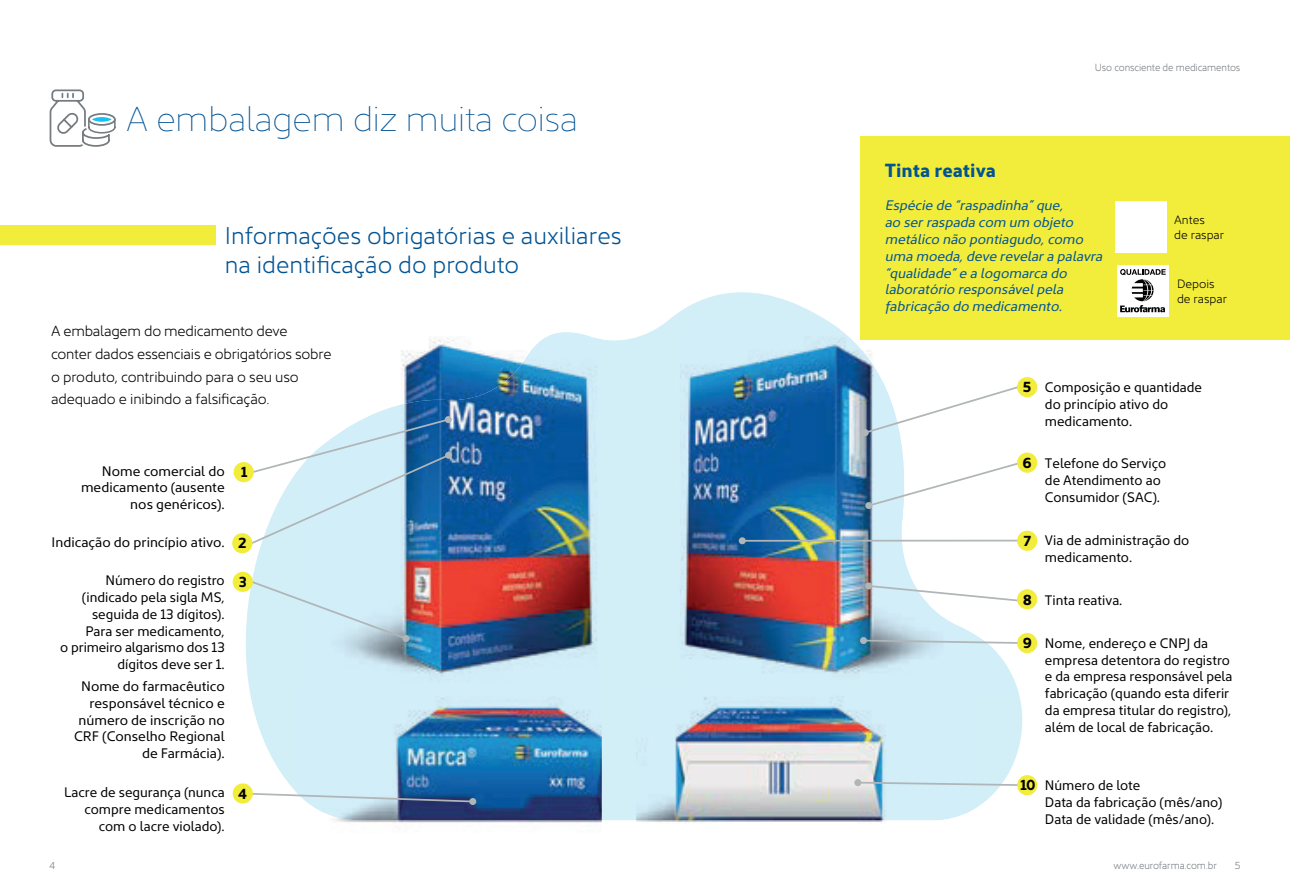
<style>
.page{position:relative;width:1290px;height:893px;background:#fff}
.page>*{position:absolute;margin:0;border:0;box-sizing:border-box;transform-origin:0 0}
.t1{font:200 35px "Kyrial Sans Pro";color:#015394}
.t2{font:300 24.5px/29.4px "Kyrial Sans Pro";color:#015394}
.t3{font:700 19.25px "Kyrial Sans Pro";color:#015394}
.t4{font:300 14.88px/22.8px "Kyrial Sans Pro";letter-spacing:-.015em;color:#000001}
.t5{font:700 14.7px "Kyrial Sans Pro";color:#000001}
.t6{font:14px/16.8px "Kyrial Sans Pro";color:#000001}
.t7{font:italic 14px/16.8px "Kyrial Sans Pro";color:#015394}
.t8{font:300 12.25px/14.7px "Kyrial Sans Pro";color:#000001}
.t9{font:300 10.5px "Kyrial Sans Pro";letter-spacing:-.01em;color:#767b7f;scale:.95 1}
</style>
<div class="page">
<div style="left:0;top:225px;width:215px;height:20px;background:#f2ec3b"></div>
<svg style="left:232px;top:292px;width:806px;height:528px;fill:#d2eef7"></svg>
<img style="left:680px;top:324px;width:339px;height:369px">
<img style="left:636px;top:820px;width:298px;height:3px">
<img style="left:636px;top:684px;width:335px;height:136px">
<div style="left:680px;top:684px;width:291px;height:9px;background:#d2eef9"></div>
<svg style="left:815px;top:787px;width:13px;height:13px"></svg>
<img style="left:305px;top:324px;width:297px;height:8px">
<img style="left:305px;top:332px;width:297px;height:352px">
<img style="left:336px;top:820px;width:266px;height:3px">
<img style="left:297px;top:684px;width:305px;height:136px">
<div style="left:305px;top:684px;width:297px;height:9px;background:#d2eef9"></div>
<div style="left:860px;top:137px;width:430px;height:203px;background:#f2ec3b"></div>
<div style="left:1116px;top:201px;width:51px;height:51px;background:#fff"></div>
<div style="left:1117px;top:265px;width:51px;height:51px;background:#fff"></div>
<svg style="left:1120px;top:269px;width:45px;height:43px"></svg>
<svg style="left:49px;top:89px;width:67px;height:58px"></svg>
<svg style="left:863px;top:385px;width:158px;height:50px"></svg>
<div style="left:862px;top:429px;width:7px;height:7px;background:#b0b5b7;border-radius:50%"></div>
<svg style="left:866px;top:461px;width:155px;height:47px"></svg>
<div style="left:865px;top:502px;width:7px;height:7px;background:#b0b5b7;border-radius:50%"></div>
<hr style="left:742px;top:540px;width:276px;height:2px;background:#b0b5b7">
<div style="left:739px;top:537px;width:7px;height:7px;background:#b0b5b7;border-radius:50%"></div>
<svg style="left:867px;top:584px;width:153px;height:18px"></svg>
<div style="left:865px;top:582px;width:7px;height:7px;background:#b0b5b7;border-radius:50%"></div>
<svg style="left:862px;top:639px;width:156px;height:6px"></svg>
<div style="left:860px;top:637px;width:7px;height:7px;background:#b0b5b7;border-radius:50%"></div>
<svg style="left:856px;top:781px;width:162px;height:6px"></svg>
<div style="left:854px;top:779px;width:7px;height:7px;background:#b0b5b7;border-radius:50%"></div>
<svg style="left:248px;top:417px;width:203px;height:129px"></svg>
<div style="left:445px;top:452px;width:7px;height:7px;background:#b0b5b7;border-radius:50%"></div>
<svg style="left:248px;top:579px;width:160px;height:62px;background:#cde6f0"></svg>
<div style="left:402px;top:635px;width:7px;height:7px;background:#b0b5b7;border-radius:50%"></div>
<svg style="left:249px;top:792px;width:226px;height:11px"></svg>
<div style="left:469px;top:798px;width:7px;height:7px;background:#b0b5b7;border-radius:50%"></div>
<div style="left:234px;top:462px;width:20px;height:20px;background:#f2ec3b;border-radius:50%"></div>
<div style="left:232px;top:533px;width:20px;height:20px;background:#f2ec3b;border-radius:50%"></div>
<div style="left:233px;top:572px;width:20px;height:20px;background:#f2ec3b;border-radius:50%"></div>
<div style="left:233px;top:783px;width:20px;height:21px;background:#f2ec3b;border-radius:50%"></div>
<div style="left:1017px;top:377px;width:20px;height:20px;background:#f2ec3b;border-radius:50%"></div>
<div style="left:1017px;top:453px;width:20px;height:20px;background:#f2ec3b;border-radius:50%"></div>
<div style="left:1017px;top:531px;width:20px;height:20px;background:#f2ec3b;border-radius:50%"></div>
<div style="left:1017px;top:589px;width:20px;height:20px;background:#f2ec3b;border-radius:50%"></div>
<div style="left:1017px;top:633px;width:20px;height:20px;background:#f2ec3b;border-radius:50%"></div>
<div style="left:1017px;top:775px;width:20px;height:20px;background:#f2ec3b;border-radius:50%"></div>
<h1 class="t1" style="left:126px;top:94px;width:453px">A embalagem diz muita coisa</h1>
<h2 class="t2" style="left:225px;top:218px;width:398px">Informações obrigatórias e auxiliares na identificação do produto</h2>
<p class="t4" style="left:51px;top:318px;width:282px">A embalagem do medicamento deve conter dados essenciais e obrigatórios sobre o produto, contribuindo para o seu uso adequado e inibindo a falsificação.</p>
<p class="t6" style="left:81px;top:462px;width:145px;text-align:right">Nome comercial do medicamento (ausente nos genéricos).</p>
<p class="t6" style="left:52px;top:533px;width:175px">Indicação do princípio ativo.</p>
<p class="t6" style="left:60px;top:571px;width:166px;text-align:right">Número do registro (indicado pela sigla MS, seguida de 13 dígitos).<br>Para ser medicamento,<br>o primeiro algarismo dos 13 dígitos deve ser 1.</p>
<p class="t6" style="left:74px;top:677px;width:152px;text-align:right">Nome do farmacêutico responsável técnico e número de inscrição no<br>CRF (Conselho Regional de Farmácia).</p>
<p class="t6" style="left:64px;top:783px;width:162px;text-align:right">Lacre de segurança (nunca compre medicamentos com o lacre violado).</p>
<p class="t5" style="left:241px;top:462px;width:8px">1</p>
<p class="t5" style="left:238px;top:533px;width:10px">2</p>
<p class="t5" style="left:239px;top:571px;width:10px">3</p>
<p class="t5" style="left:238px;top:783px;width:11px">4</p>
<p class="t9" style="left:1095px;top:59px;width:155px">Uso consciente de medicamentos</p>
<h3 class="t3" style="left:885px;top:156px;width:113px">Tinta reativa</h3>
<p class="t7" style="left:885px;top:196px;width:219px">Espécie de “raspadinha” que,<br>ao ser raspada com um objeto metálico não pontiagudo, como uma moeda, deve revelar a palavra “qualidade” e a logomarca do laboratório responsável pela fabricação do medicamento.</p>
<p class="t8" style="left:1174px;top:211px;width:52px">Antes<br>de raspar</p>
<p class="t8" style="left:1177px;top:275px;width:52px">Depois de raspar</p>
<p class="t5" style="left:1023px;top:376px;width:10px">5</p>
<p class="t5" style="left:1022px;top:452px;width:11px">6</p>
<p class="t6" style="left:1045px;top:378px;width:159px">Composição e quantidade do princípio ativo do medicamento.</p>
<p class="t6" style="left:1045px;top:454px;width:123px">Telefone do Serviço de Atendimento ao<br>Consumidor (SAC).</p>
<p class="t5" style="left:1023px;top:530px;width:9px">7</p>
<p class="t6" style="left:1045px;top:531px;width:146px">Via de administração do medicamento.</p>
<p class="t5" style="left:1023px;top:589px;width:11px">8</p>
<p class="t5" style="left:1023px;top:632px;width:11px">9</p>
<p class="t6" style="left:1045px;top:591px;width:79px">Tinta reativa.</p>
<p class="t6" style="left:1045px;top:634px;width:189px">Nome, endereço e CNPJ da empresa detentora do registro e da empresa responsável pela fabricação (quando esta diferir da empresa titular do registro), além de local de fabricação.</p>
<p class="t5" style="left:1020px;top:775px;width:17px">10</p>
<p class="t6" style="left:1045px;top:776px;width:179px">Número de lote<br>Data da fabricação (mês/ano)<br>Data de validade (mês/ano).</p>
<p class="t9" style="left:50px;top:857px;width:8px">4</p>
<p class="t9" style="left:1113px;top:857px;width:110px">www.eurofarma.com.br</p>
<p class="t9" style="left:1235px;top:857px;width:7px">5</p>
</div>
